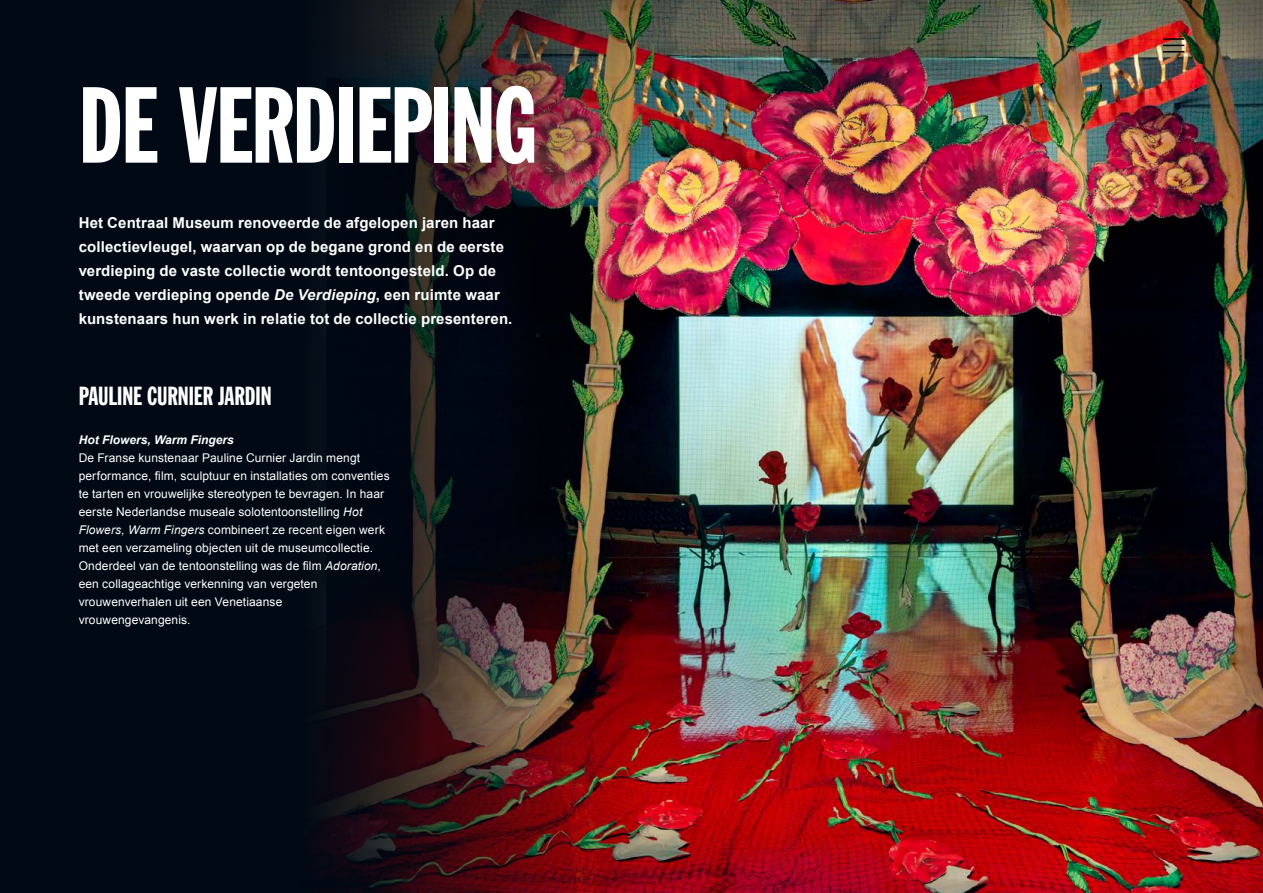
<style>
.page{position:relative;width:1263px;height:893px;background:#fff}
.page>*{position:absolute;margin:0;border:0;box-sizing:border-box;transform-origin:0 0}
.t1{font:extra-condensed 105px "Franklin Gothic Extra Condensed S Si";letter-spacing:-.015em;color:#fff}
.t2{font:extra-condensed 25.5px "Franklin Gothic Extra Condensed S Si";letter-spacing:-.005em;color:#fff}
.t3{font:700 15px/24px "Arial";letter-spacing:.01em;color:#fff}
.t4{font:12px/18px "Arial";letter-spacing:.01em;color:#fff}
.t5{font:italic 700 12px "Arial";color:#fff}
.s1{font-style:italic}
</style>
<div class="page">
<img style="left:646px;top:0;width:617px;height:893px">
<img style="left:0;top:0;width:646px;height:893px">
<hr style="left:1163px;top:38px;width:21px;height:2px;background:#000">
<svg style="left:1163px;top:45px;width:21px;height:1px"></svg>
<hr style="left:1163px;top:51px;width:21px;height:2px;background:#000">
<h1 class="t1" style="left:79px;top:69px;width:459px">DE VERDIEPING</h1>
<p class="t3" style="left:79px;top:211px;width:435px">Het Centraal Museum renoveerde de afgelopen jaren haar collectievleugel, waarvan op de begane grond en de eerste verdieping de vaste collectie wordt tentoongesteld. Op de tweede verdieping opende <span class="s1">De Verdieping</span>, een ruimte waar kunstenaars hun werk in relatie tot de collectie presenteren.</p>
<h2 class="t2" style="left:79px;top:382px;width:194px">PAULINE CURNIER JARDIN</h2>
<p class="t5" style="left:79px;top:432px;width:157px">Hot Flowers, Warm Fingers</p>
<p class="t4" style="left:79px;top:449px;width:313px">De Franse kunstenaar Pauline Curnier Jardin mengt performance, film, sculptuur en installaties om conventies te tarten en vrouwelijke stereotypen te bevragen. In haar eerste Nederlandse museale solotentoonstelling <span class="s1">Hot Flowers, Warm Fingers</span> combineert ze recent eigen werk met een verzameling objecten uit de museumcollectie.<br>Onderdeel van de tentoonstelling was de film <span class="s1">Adoration</span>, een collageachtige verkenning van vergeten vrouwenverhalen uit een Venetiaanse vrouwengevangenis.</p>
</div>
